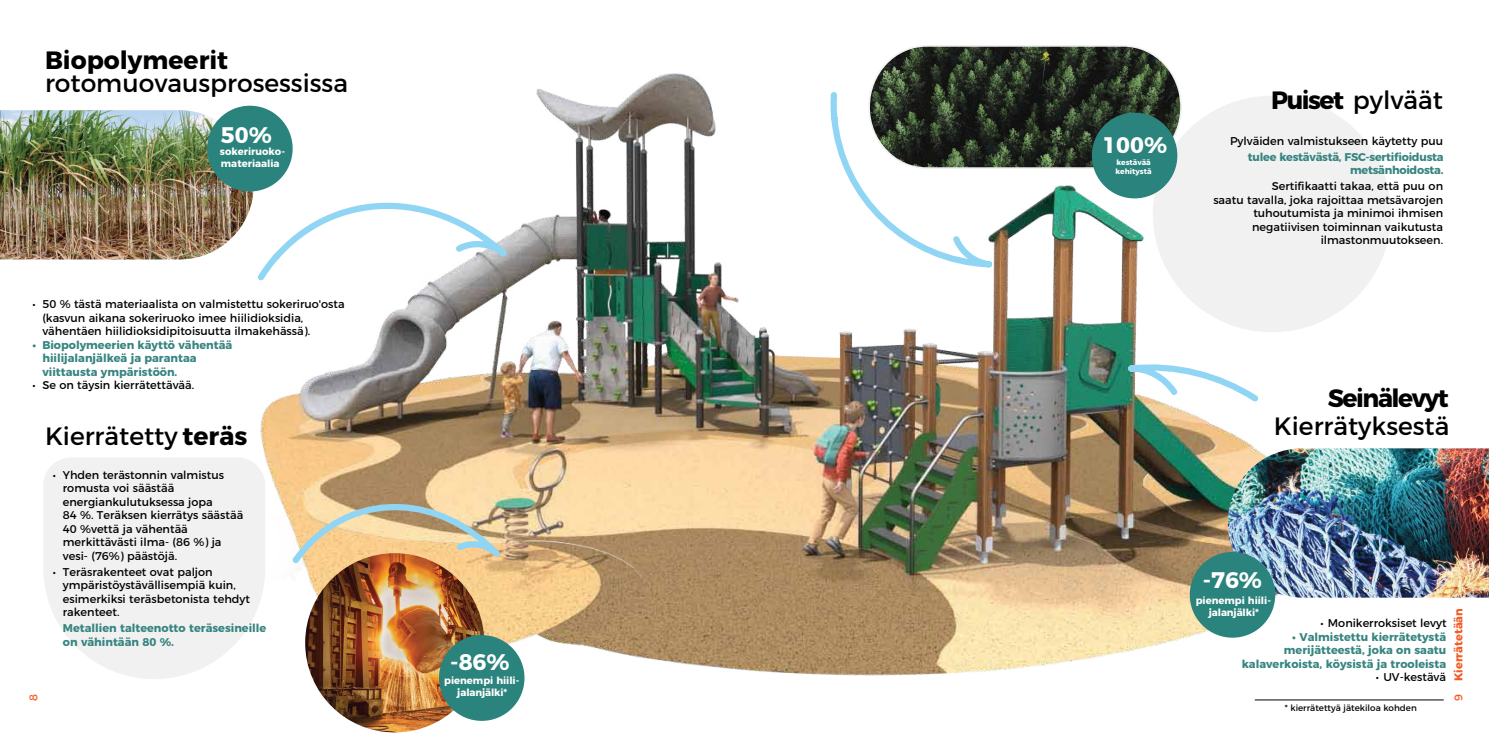
<style>
.page{position:relative;width:1489px;height:745px;background:#fff}
.page>*{position:absolute;margin:0;border:0;box-sizing:border-box;transform-origin:0 0}
.t1{font:25px "Montserrat";color:#000}
.t2{font:700 25px "Montserrat";color:#000}
.t3{font:700 25px "Montserrat";letter-spacing:-.06em;color:#000}
.t4{font:700 22.5px "Montserrat";color:#fff}
.t5{font:11.25px/13.5px "Montserrat";color:#000}
.t6{font:700 11.25px/13.5px "Montserrat";color:#378580}
.t7{font:700 11.25px/13.5px "Montserrat";letter-spacing:-.025em;color:#378580;text-align:right}
.t8{font:700 11.25px "Montserrat";color:#f15b24}
.t9{font:11.25px "Montserrat";color:#f15b24}
.t10{font:700 10px/12px "Montserrat";color:#fff;text-align:center}
.t11{font:8.75px "Montserrat";color:#000}
.t12{font:700 7.5px/9px "Montserrat";color:#fff}
.s1{font-weight:700}
.s2{font-weight:400}
</style>
<div class="page">
<img style="left:231px;top:48px;width:1086px;height:685px">
<img style="left:869px;top:46px;width:311px;height:122px;border-radius:59px">
<div style="left:868px;top:45px;width:313px;height:124px;border:2px solid #f1f1f2;border-radius:59px"></div>
<div style="left:1152px;top:96px;width:238px;height:236px;background:#f1f1f2;border-radius:50%"></div>
<div style="left:1091px;top:113px;width:86px;height:85px;background:#2a837c;border-radius:50%"></div>
<img style="left:1227px;top:448px;width:261px;height:149px">
<div style="left:1189px;top:551px;width:86px;height:86px;background:#2a837c;border-radius:50%"></div>
<svg style="left:1124px;top:362px;width:139px;height:45px"></svg>
<svg style="left:827px;top:88px;width:168px;height:183px"></svg>
<hr style="left:1254px;top:699px;width:189px;height:1px;background:#000">
<img style="left:0;top:110px;width:252px;height:149px">
<div style="left:207px;top:106px;width:85px;height:85px;background:#2a837c;border-radius:50%"></div>
<svg style="left:252px;top:188px;width:260px;height:98px"></svg>
<svg style="left:287px;top:491px;width:218px;height:77px;background:#dec79c"></svg>
<img style="left:305px;top:553px;width:179px;height:179px;border-radius:90px">
<div style="left:439px;top:634px;width:85px;height:86px;background:#2a837c;border-radius:50%"></div>
<svg style="left:44px;top:457px;width:221px;height:221px;fill:#f1f1f2"></svg>
<h1 class="t2" style="left:45px;top:40px;width:185px">Biopolymeerit</h1>
<h1 class="t1" style="left:45px;top:63px;width:304px">rotomuovausprosessissa</h1>
<h2 class="t4" style="left:221px;top:116px;width:52px">50%</h2>
<p class="t10" style="left:220px;top:144px;width:67px;text-align:left">sokeriruoko&shy;materiaalia</p>
<p class="t5" style="left:42px;top:296px;width:304px;text-indent:-10px">• 50 % tästä materiaalista on valmistettu sokeriruo'osta (kasvun aikana sokeriruoko imee hiilidioksidia, vähentäen hiilidioksidipitoisuutta ilmakehässä).</p>
<p class="t6" style="left:42px;top:337px;width:191px;text-indent:-10px">• Biopolymeerien käyttö vähentää hiilijalanjälkeä ja parantaa viittausta ympäristöön.</p>
<p class="t5" style="left:32px;top:377px;width:163px">• Se on täysin kierrätettävää.</p>
<h1 class="t1" style="left:45px;top:415px;width:204px">Kierrätetty <span class="s1">teräs</span></h1>
<p class="t5" style="left:63px;top:466px;width:182px">Yhden terästonnin valmistus romusta voi säästää energiankulutuksessa jopa<br>84 %. Teräksen kierrätys säästää<br>40 %vettä ja vähentää merkittävästi ilma- (86 %) ja vesi- (76%) päästöjä.</p>
<p class="t5" style="left:53px;top:466px;width:5px">•</p>
<p class="t5" style="left:63px;top:563px;width:189px">Teräsrakenteet ovat paljon ympäristöystävällisempiä kuin, esimerkiksi teräsbetonista tehdyt rakenteet.</p>
<p class="t6" style="left:63px;top:620px;width:205px">Metallien talteenotto teräsesineille on vähintään 80 %.</p>
<p class="t5" style="left:53px;top:563px;width:5px">•</p>
<p class="t9" style="left:25px;top:701px;width:8px;rotate:-90deg">8</p>
<h2 class="t4" style="left:450px;top:642px;width:61px">-86%</h2>
<p class="t10" style="left:444px;top:673px;width:77px">pienempi hiili&shy;jalanjälki*</p>
<h2 class="t4" style="left:1102px;top:126px;width:66px">100%</h2>
<p class="t12" style="left:1115px;top:157px;width:38px">kestävää kehitystä</p>
<h1 class="t1" style="left:1271px;top:80px;width:173px"><span class="s1">Puiset</span> pylväät</h1>
<p class="t7" style="left:1247px;top:149px;width:197px">tulee kestävästä, FSC-sertifioidusta metsänhoidosta.</p>
<p class="t5" style="left:1229px;top:134px;width:214px">Pylväiden valmistukseen käytetty puu</p>
<p class="t5" style="left:1213px;top:178px;width:231px;text-align:right">Sertifikaatti takaa, että puu on<br>saatu tavalla, joka rajoittaa metsävarojen tuhoutumista ja minimoi ihmisen negatiivisen toiminnan vaikutusta ilmastonmuutokseen.</p>
<h1 class="t3" style="left:1327px;top:377px;width:122px">Seinälevyt</h1>
<h1 class="t1" style="left:1273px;top:406px;width:177px">Kierrätyksestä</h1>
<h2 class="t4" style="left:1202px;top:561px;width:61px">-76%</h2>
<p class="t10" style="left:1195px;top:592px;width:77px">pienempi hiili&shy;jalanjälki*</p>
<p class="t8" style="left:1448px;top:701px;width:95px;rotate:-90deg"><span class="s2">9</span> Kierrätetään</p>
<p class="t5" style="left:1320px;top:615px;width:128px">• Monikerroksiset levyt</p>
<p class="t6" style="left:1241px;top:628px;width:206px;text-align:right">• Valmistettu kierrätetystä merijätteestä, joka on saatu kalaverkoista, köysistä ja trooleista</p>
<p class="t5" style="left:1375px;top:669px;width:72px">• UV-kestävä</p>
<p class="t11" style="left:1284px;top:700px;width:134px">* kierrätettyä jätekiloa kohden</p>
</div>
